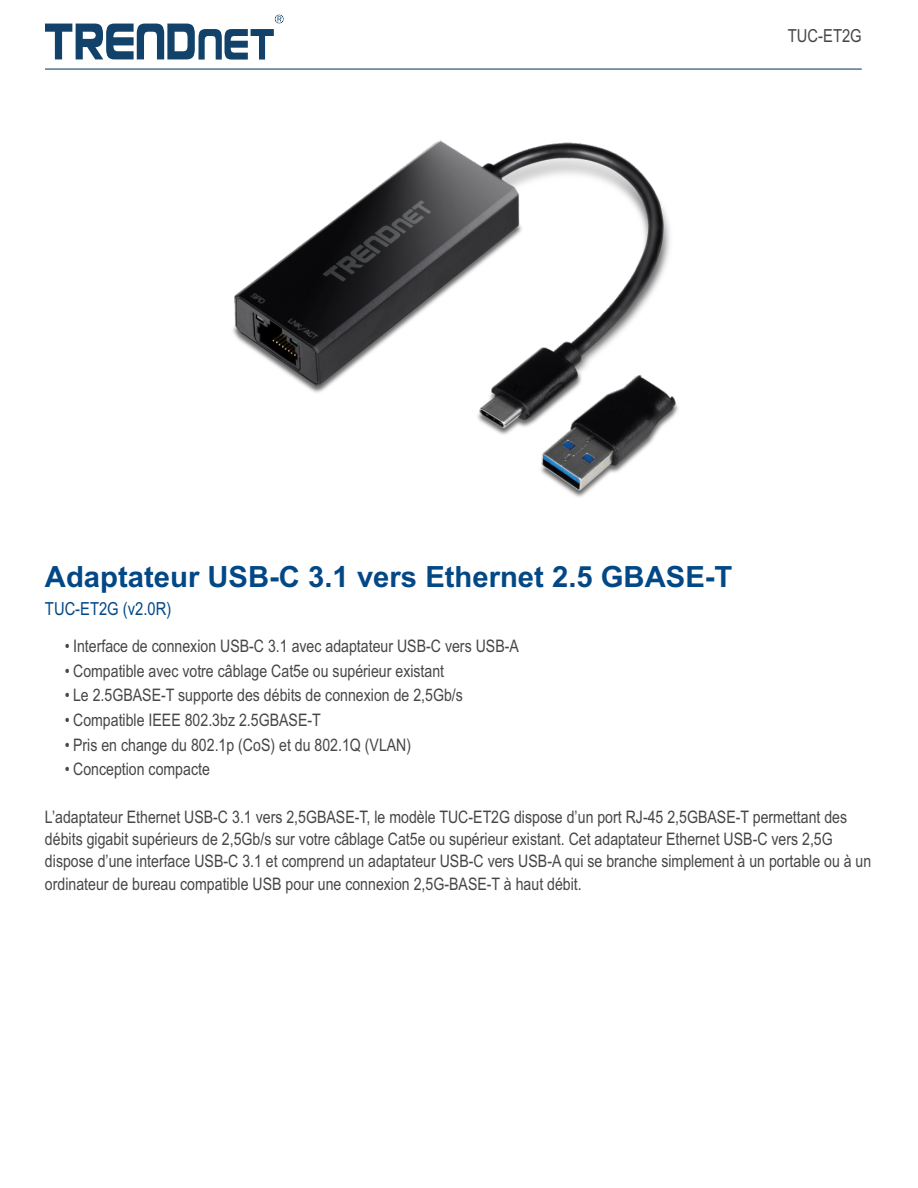
<style>
.page{position:relative;width:918px;height:1188px;background:#fff}
.page>*{position:absolute;margin:0;border:0;box-sizing:border-box;transform-origin:0 0}
.t1{font:700 29.25px "Arial";color:#034886}
.t2{font:18px "Arial Narrow";color:#034886}
.t3{font:18px "Arial Narrow";color:#464646}
.t4{font:17.25px/22.5px "Arial Narrow";color:#464646}
</style>
<div class="page">
<svg style="left:45px;top:15px;width:239px;height:45px"></svg>
<img style="left:233px;top:140px;width:445px;height:357px">
<hr style="left:45px;top:68px;width:817px;height:2px;background:#32537e">
<p class="t3" style="left:788px;top:28px;width:75px">TUC-ET2G</p>
<h1 class="t1" style="left:45px;top:566px;width:689px">Adaptateur USB-C 3.1 vers Ethernet 2.5 GBASE-T</h1>
<p class="t2" style="left:45px;top:602px;width:128px">TUC-ET2G (v2.0R)</p>
<p class="t4" style="left:65px;top:636px;width:456px">• Interface de connexion USB-C 3.1 avec adaptateur USB-C vers USB-A</p>
<p class="t4" style="left:65px;top:661px;width:381px">• Compatible avec votre câblage Cat5e ou supérieur existant</p>
<p class="t4" style="left:65px;top:686px;width:400px">• Le 2.5GBASE-T supporte des débits de connexion de 2,5Gb/s</p>
<p class="t4" style="left:65px;top:710px;width:258px">• Compatible IEEE 802.3bz 2.5GBASE-T</p>
<p class="t4" style="left:65px;top:735px;width:348px">• Pris en change du 802.1p (CoS) et du 802.1Q (VLAN)</p>
<p class="t4" style="left:65px;top:760px;width:147px">• Conception compacte</p>
<p class="t4" style="left:45px;top:807px;width:828px">L’adaptateur Ethernet USB-C 3.1 vers 2,5GBASE-T, le modèle TUC-ET2G dispose d’un port RJ-45 2,5GBASE-T permettant des débits gigabit supérieurs de 2,5Gb/s sur votre câblage Cat5e ou supérieur existant. Cet adaptateur Ethernet USB-C vers 2,5G dispose d’une interface USB-C 3.1 et comprend un adaptateur USB-C vers USB-A qui se branche simplement à un portable ou à un ordinateur de bureau compatible USB pour une connexion 2,5G-BASE-T à haut débit.</p>
</div>
